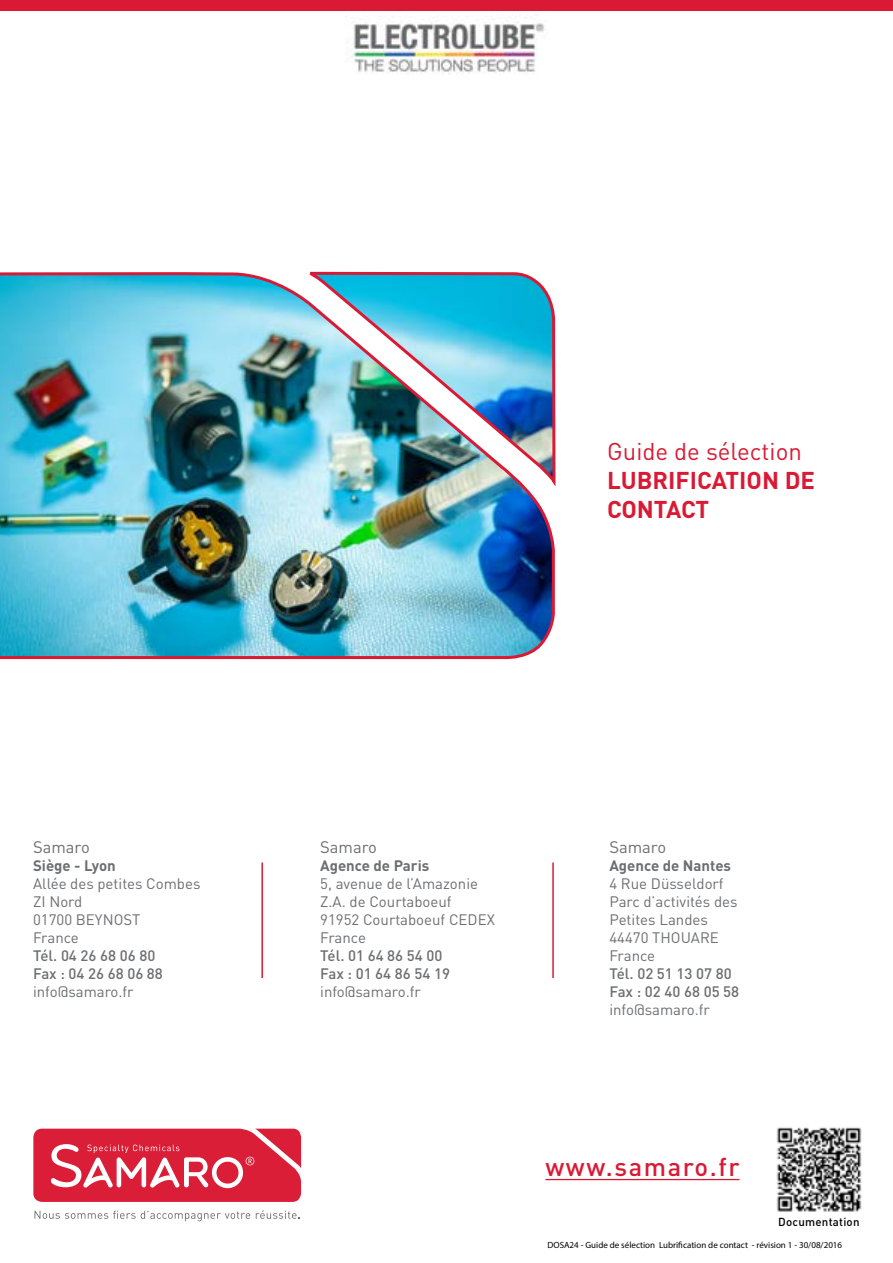
<style>
.page{position:relative;width:893px;height:1263px;background:#fff}
.page>*{position:absolute;margin:0;border:0;box-sizing:border-box;transform-origin:0 0}
.t1{font:500 25.5px "DIN Pro";letter-spacing:.06em;color:#da1a35}
.t2{font:700 24px/28.8px "DIN Pro";color:#da1a35}
.t3{font:24px "DIN Pro";color:#da1a35}
.t4{font:16.5px "DIN Pro";color:#6d6e71}
.t5{font:15px/18px "DIN Pro";color:#6d6e71}
.t6{font:500 15px/18px "DIN Pro";color:#6d6e71}
.t7{font:700 15px "DIN Pro";color:#6d6e71}
.t8{font:500 11.55px "DIN Pro";letter-spacing:.02em;color:#000}
.t9{font:9px "Myriad Pro";color:#000}
</style>
<div class="page">
<hr style="left:545px;top:1179px;width:195px;height:1px;background:#da1a35">
<img style="left:776px;top:1127px;width:86px;height:85px">
<svg style="left:33px;top:1129px;width:268px;height:73px;background:#df4055"></svg>
<svg style="left:35px;top:1211px;width:215px;height:10px"></svg>
<svg style="left:256px;top:1210px;width:44px;height:9px"></svg>
<hr style="left:261px;top:862px;width:2px;height:116px;background:#da1a35">
<hr style="left:552px;top:862px;width:2px;height:116px;background:#da1a35">
<div style="left:0;top:0;width:893px;height:11px;background:#da1a35"></div>
<img style="left:0;top:272px;width:555px;height:388px">
<img style="left:307px;top:271px;width:249px;height:222px">
<img style="left:345px;top:16px;width:200px;height:59px">
<h2 class="t3" style="left:607px;top:435px;width:196px">Guide de sélection</h2>
<h2 class="t2" style="left:607px;top:465px;width:209px">LUBRIFICATION DE<br>CONTACT</h2>
<p class="t4" style="left:33px;top:836px;width:58px">Samaro</p>
<p class="t7" style="left:33px;top:855px;width:84px">Siège - Lyon</p>
<p class="t5" style="left:33px;top:874px;width:169px">Allée des petites Combes<br>ZI Nord<br>01700 BEYNOST<br>France</p>
<p class="t6" style="left:33px;top:946px;width:131px">Tél. 04 26 68 06 80<br>Fax : 04 26 68 06 88</p>
<p class="t5" style="left:33px;top:982px;width:102px">info@samaro.fr</p>
<p class="t4" style="left:320px;top:836px;width:58px">Samaro</p>
<p class="t7" style="left:320px;top:855px;width:111px">Agence de Paris</p>
<p class="t5" style="left:320px;top:874px;width:176px">5, avenue de l’Amazonie<br>Z.A. de Courtaboeuf<br>91952 Courtaboeuf CEDEX<br>France</p>
<p class="t6" style="left:320px;top:946px;width:131px">Tél. 01 64 86 54 00<br>Fax : 01 64 86 54 19</p>
<p class="t5" style="left:320px;top:982px;width:102px">info@samaro.fr</p>
<p class="t4" style="left:609px;top:836px;width:58px">Samaro</p>
<p class="t7" style="left:609px;top:855px;width:123px">Agence de Nantes</p>
<p class="t5" style="left:609px;top:874px;width:130px">4 Rue Düsseldorf<br>Parc d’activités des<br>Petites Landes<br>44470 THOUARE<br>France</p>
<p class="t6" style="left:609px;top:964px;width:131px">Tél. 02 51 13 07 80<br>Fax : 02 40 68 05 58</p>
<p class="t5" style="left:609px;top:1000px;width:102px">info@samaro.fr</p>
<h1 class="t1" style="left:545px;top:1149px;width:196px">www.samaro.fr</h1>
<p class="t8" style="left:778px;top:1214px;width:83px">Documentation</p>
<p class="t9" style="left:547px;top:1239px;width:296px">DOSA24 - Guide de sélection Lubrification de contact - révision 1 - 30/08/2016</p>
</div>
